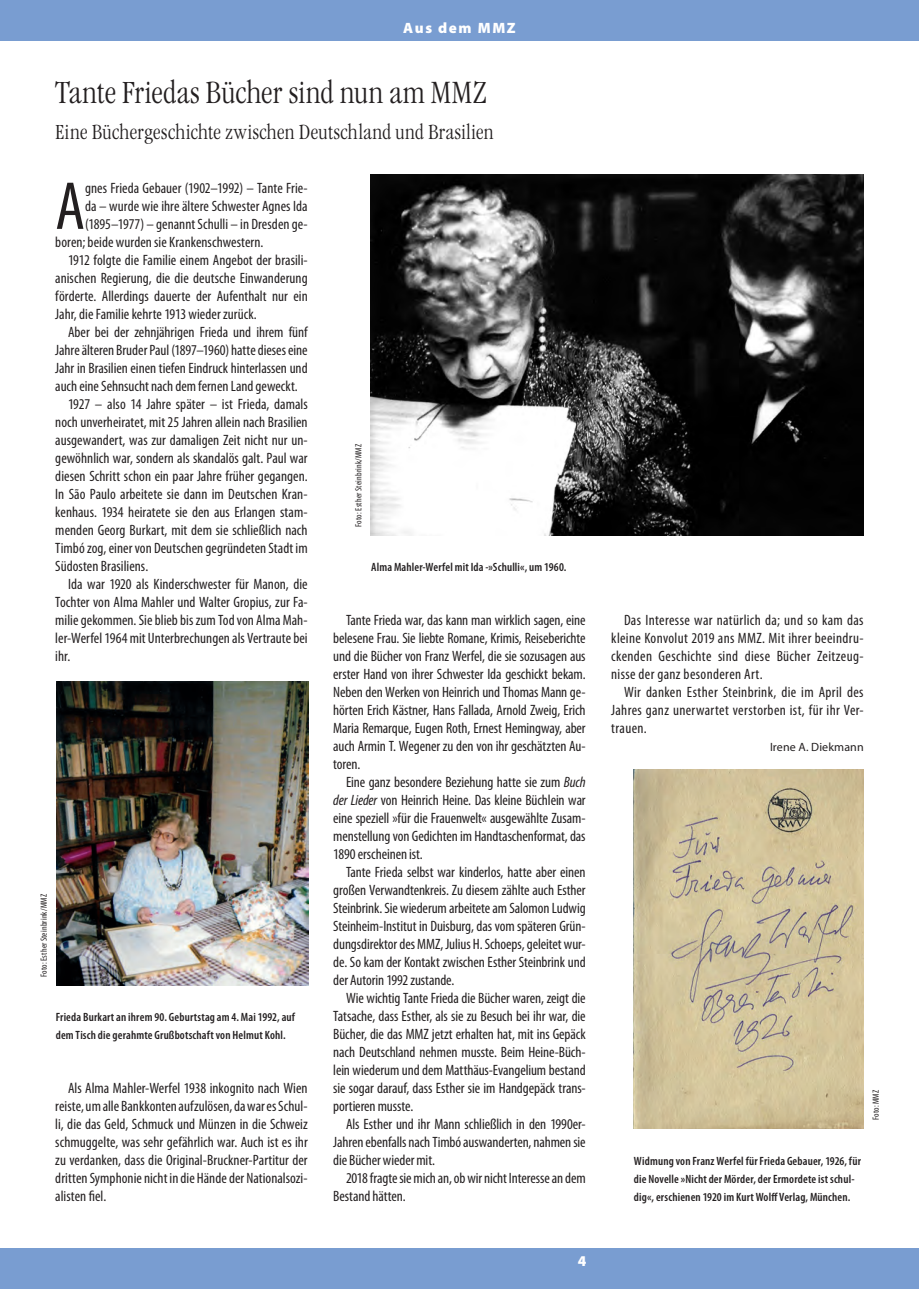
<style>
.page{position:relative;width:919px;height:1289px;background:#fff}
.page>*{position:absolute;margin:0;border:0;box-sizing:border-box;transform-origin:0 0}
.Dialog_Neu_-1{font:condensed 68.4px "Myriad Pro";color:#231f20}
.DIA_-_Überschrift2{font:31.5px "MMZ Garamond";letter-spacing:-.015em;color:#231f20}
.DIA_-_Überschrift2-2{font:21px "MMZ Garamond";letter-spacing:-.005em;color:#231f20}
.Dialog_Neu{font:condensed 15px/18px "Myriad Pro";color:#231f20;text-align:justify}
.Dialog_Neu_-1-2{font:condensed 15px "Myriad Pro";letter-spacing:.005em;color:#231f20}
.DIA_-_Standard{font:900 15px "Myriad Pro";letter-spacing:.11em;color:#fff}
.DIA_-_Bildlegende{font:600 condensed 12px/18px "Myriad Pro";letter-spacing:.015em;color:#231f20}
.Dialog_Neu_Autor{font:12px "Myriad Pro";letter-spacing:.01em;color:#231f20}
.Dialog_Neu_BU{font:condensed 9px "Myriad Pro";letter-spacing:.02em;color:#231f20}
.s1{font-style:italic}
</style>
<div class="page">
<img style="left:370px;top:175px;width:493px;height:360px">
<img style="left:633px;top:769px;width:229px;height:359px">
<img style="left:56px;top:681px;width:252px;height:304px">
<div style="left:0;top:1248px;width:918px;height:40px;background:#799dd1"></div>
<div style="left:0;top:0;width:918px;height:40px;background:#799dd1"></div>
<p class="DIA_-_Standard" style="left:403px;top:19px;width:114px">Aus dem MMZ</p>
<p class="Dialog_Neu_BU" style="left:38px;top:977px;width:85px;rotate:-90deg">Foto: Esther Steinbrink/MMZ</p>
<p class="DIA_-_Überschrift2" style="left:55px;top:74px;width:433px">Tante Friedas Bücher sind nun am MMZ</p>
<p class="DIA_-_Überschrift2-2" style="left:55px;top:120px;width:440px">Eine Büchergeschichte zwischen Deutschland und Brasilien</p>
<p class="Dialog_Neu_-1" style="left:55px;top:165px;width:31px">A</p>
<p class="Dialog_Neu_-1-2" style="left:85px;top:179px;width:224px">gnes Frieda Gebauer (1902–1992) – Tante Frie-</p>
<p class="Dialog_Neu_-1-2" style="left:85px;top:197px;width:224px">da – wurde wie ihre ältere Schwester Agnes Ida</p>
<p class="Dialog_Neu_-1-2" style="left:85px;top:215px;width:224px">(1895–1977) – genannt Schulli – in Dresden ge-</p>
<p class="Dialog_Neu_-1-2" style="left:55px;top:233px;width:210px">boren; beide wurden sie Krankenschwestern.</p>
<p class="Dialog_Neu" style="left:55px;top:251px;width:254px;text-indent:13px">1912 folgte die Familie einem Angebot der brasili&shy;anischen Regierung, die die deutsche Einwanderung förderte. Allerdings dauerte der Aufenthalt nur ein Jahr, die Familie kehrte 1913 wieder zurück.</p>
<p class="Dialog_Neu" style="left:55px;top:323px;width:254px;text-indent:13px">Aber bei der zehnjährigen Frieda und ihrem fünf Jahre älteren Bruder Paul (1897–1960) hatte dieses eine Jahr in Brasilien einen tiefen Eindruck hinterlassen und auch eine Sehnsucht nach dem fernen Land geweckt.</p>
<p class="Dialog_Neu" style="left:55px;top:395px;width:254px;text-indent:13px">1927 – also 14 Jahre später – ist Frieda, damals noch unverheiratet, mit 25 Jahren allein nach Brasilien ausgewandert, was zur damaligen Zeit nicht nur un&shy;gewöhnlich war, sondern als skandalös galt. Paul war diesen Schritt schon ein paar Jahre früher gegangen.<br>In São Paulo arbeitete sie dann im Deutschen Kran&shy;kenhaus. 1934 heiratete sie den aus Erlangen stam&shy;menden Georg Burkart, mit dem sie schließlich nach Timbó zog, einer von Deutschen gegründeten Stadt im Südosten Brasiliens.</p>
<p class="Dialog_Neu" style="left:55px;top:575px;width:254px;text-indent:13px">Ida war 1920 als Kinderschwester für Manon, die Tochter von Alma Mahler und Walter Gropius, zur Fa&shy;milie gekommen. Sie blieb bis zum Tod von Alma Mah&shy;ler-Werfel 1964 mit Unterbrechungen als Vertraute bei ihr.</p>
<p class="Dialog_Neu_BU" style="left:353px;top:527px;width:85px;rotate:-90deg">Foto: Esther Steinbrink/MMZ</p>
<p class="DIA_-_Bildlegende" style="left:371px;top:558px;width:197px">Alma Mahler-Werfel mit Ida -»Schulli«, um 1960.</p>
<p class="Dialog_Neu" style="left:333px;top:611px;width:254px;text-indent:13px">Tante Frieda war, das kann man wirklich sagen, eine belesene Frau. Sie liebte Romane, Krimis, Reiseberichte und die Bücher von Franz Werfel, die sie sozusagen aus erster Hand von ihrer Schwester Ida geschickt bekam.<br>Neben den Werken von Heinrich und Thomas Mann ge&shy;hörten Erich Kästner, Hans Fallada, Arnold Zweig, Erich Maria Remarque, Eugen Roth, Ernest Hemingway, aber auch Armin T. Wegener zu den von ihr geschätzten Au&shy;toren.</p>
<p class="Dialog_Neu" style="left:333px;top:773px;width:254px;text-indent:13px">Eine ganz besondere Beziehung hatte sie zum <span class="s1">Buch der Lieder</span> von Heinrich Heine. Das kleine Büchlein war eine speziell »für die Frauenwelt« ausgewählte Zusam&shy;menstellung von Gedichten im Handtaschenformat, das 1890 erscheinen ist.</p>
<p class="Dialog_Neu" style="left:333px;top:863px;width:254px;text-indent:13px">Tante Frieda selbst war kinderlos, hatte aber einen großen Verwandtenkreis. Zu diesem zählte auch Esther Steinbrink. Sie wiederum arbeitete am Salomon Ludwig Steinheim-Institut in Duisburg, das vom späteren Grün&shy;dungsdirektor des MMZ, Julius H. Schoeps, geleitet wur&shy;de. So kam der Kontakt zwischen Esther Steinbrink und der Autorin 1992 zustande.</p>
<p class="Dialog_Neu" style="left:333px;top:989px;width:254px;text-indent:13px">Wie wichtig Tante Frieda die Bücher waren, zeigt die Tatsache, dass Esther, als sie zu Besuch bei ihr war, die Bücher, die das MMZ jetzt erhalten hat, mit ins Gepäck nach Deutschland nehmen musste. Beim Heine-Büch&shy;lein wiederum und dem Matthäus-Evangelium bestand sie sogar darauf, dass Esther sie im Handgepäck trans&shy;portieren musste.</p>
<p class="Dialog_Neu" style="left:333px;top:1115px;width:254px;text-indent:13px">Als Esther und ihr Mann schließlich in den 1990er-Jahren ebenfalls nach Timbó auswanderten, nahmen sie die Bücher wieder mit.</p>
<p class="Dialog_Neu" style="left:333px;top:1169px;width:254px;text-indent:13px">2018 fragte sie mich an, ob wir nicht Interesse an dem<br>Bestand hätten.</p>
<p class="DIA_-_Bildlegende" style="left:56px;top:1008px;width:241px">Frieda Burkart an ihrem 90. Geburtstag am 4. Mai 1992, auf dem Tisch die gerahmte Grußbotschaft von Helmut Kohl.</p>
<p class="Dialog_Neu" style="left:55px;top:1079px;width:254px;text-indent:13px">Als Alma Mahler-Werfel 1938 inkognito nach Wien reiste, um alle Bankkonten aufzulösen, da war es Schul&shy;li, die das Geld, Schmuck und Münzen in die Schweiz schmuggelte, was sehr gefährlich war. Auch ist es ihr zu verdanken, dass die Original-Bruckner-Partitur der dritten Symphonie nicht in die Hände der Nationalsozi&shy;alisten fiel.</p>
<p class="DIA_-_Standard" style="left:577px;top:1252px;width:10px">4</p>
<p class="Dialog_Neu" style="left:611px;top:611px;width:254px;text-indent:13px">Das Interesse war natürlich da; und so kam das kleine Konvolut 2019 ans MMZ. Mit ihrer beeindru&shy;ckenden Geschichte sind diese Bücher Zeitzeug&shy;nisse der ganz besonderen Art.</p>
<p class="Dialog_Neu" style="left:611px;top:683px;width:254px;text-indent:13px">Wir danken Esther Steinbrink, die im April des Jahres ganz unerwartet verstorben ist, für ihr Ver&shy;trauen.</p>
<p class="Dialog_Neu_Autor" style="left:770px;top:739px;width:95px">Irene A. Diekmann</p>
<p class="Dialog_Neu_BU" style="left:870px;top:1120px;width:32px;rotate:-90deg">Foto: MMZ</p>
<p class="DIA_-_Bildlegende" style="left:634px;top:1152px;width:228px">Widmung von Franz Werfel für Frieda Gebauer, 1926, für die Novelle »Nicht der Mörder, der Ermordete ist schul&shy;dig«, erschienen 1920 im Kurt Wolff Verlag, München.</p>
</div>
